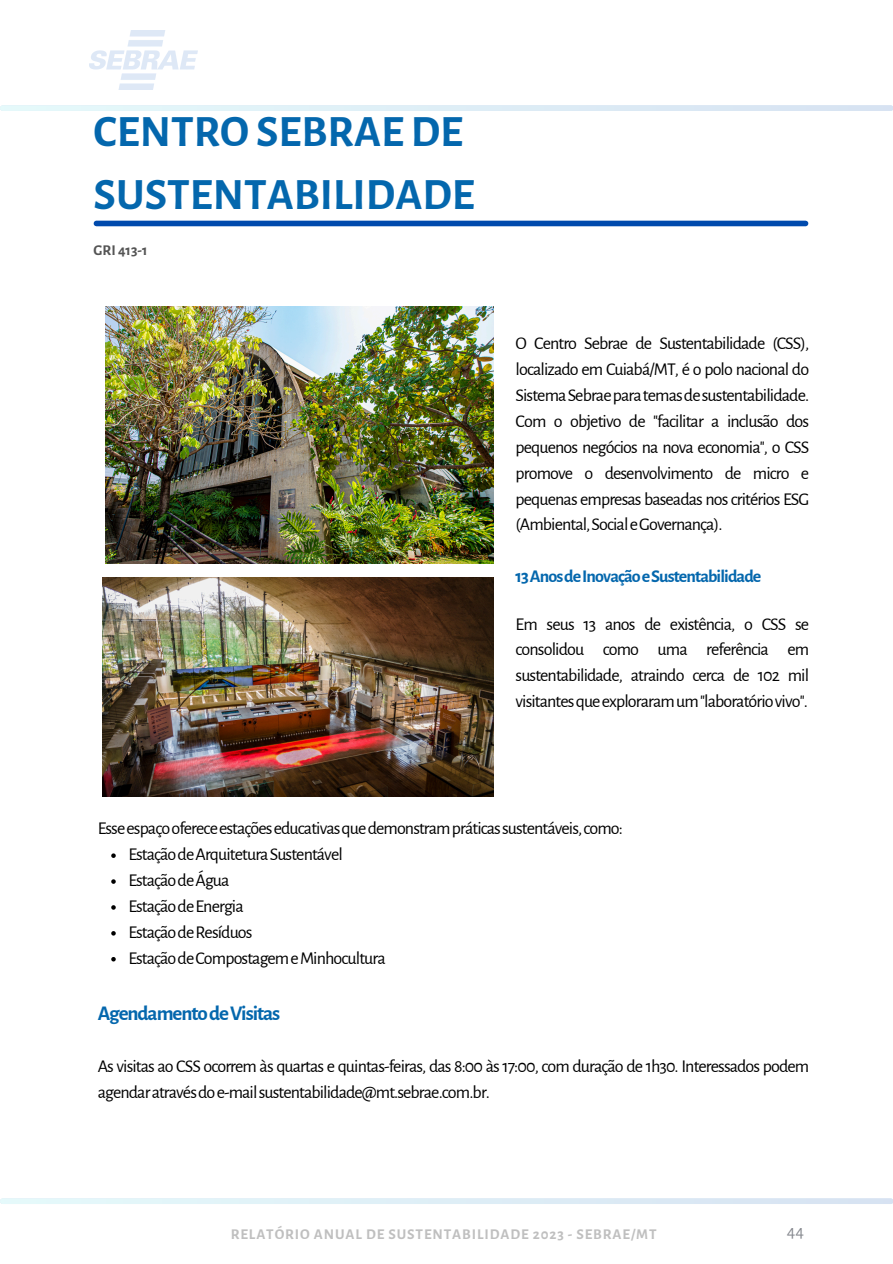
<style>
.page{position:relative;width:893px;height:1264px;background:#fff}
.page>*{position:absolute;margin:0;border:0;box-sizing:border-box;transform-origin:0 0}
.t1{font:700 45px/63px "Alegreya Sans";color:#0467ad}
.t2{font:700 21px "Alegreya Sans";letter-spacing:-.05em;color:#0467ad}
.t3{font:18px/25.8px "Alegreya Sans";letter-spacing:-.05em;color:#000;text-align:justify}
.t4{font:700 18px "Alegreya Sans";letter-spacing:-.05em;color:#0467ad}
.t5{font:18px "Alegreya Sans";color:#86898f}
.t6{font:700 15px "Alegreya Sans";letter-spacing:.06em;color:#bfbfbf}
.t7{font:700 15px "Alegreya Sans";color:#545454}
</style>
<div class="page">
<svg style="left:0;top:105px;width:892px;height:6px;background:#deedf6"></svg>
<img style="left:89px;top:31px;width:108px;height:58px">
<svg style="left:0;top:1198px;width:892px;height:5px;background:#deedf6"></svg>
<div style="left:96px;top:221px;width:709px;height:5px;background:#004aad"></div>
<img style="left:106px;top:306px;width:387px;height:257px">
<img style="left:103px;top:578px;width:390px;height:218px">
<svg style="left:111px;top:853px;width:5px;height:5px"></svg>
<svg style="left:111px;top:879px;width:5px;height:4px"></svg>
<svg style="left:111px;top:905px;width:5px;height:4px"></svg>
<svg style="left:111px;top:931px;width:5px;height:4px"></svg>
<svg style="left:111px;top:957px;width:5px;height:4px"></svg>
<p class="t1" style="left:94px;top:101px;width:382px">CENTROSEBRAEDE<br>SUSTENTABILIDADE</p>
<p class="t7" style="left:94px;top:243px;width:55px">GRI 413-1</p>
<h3 class="t3" style="left:515px;top:331px;width:295px">O Centro Sebrae de Sustentabilidade (CSS), localizado em Cuiabá/MT, é o polo nacional do SistemaSebraeparatemasdesustentabilidade.<br>Com o objetivo de "facilitar a inclusão dos pequenos negócios na nova economia", o CSS promove o desenvolvimento de micro e pequenas empresas baseadas nos critérios ESG (Ambiental,SocialeGovernança).</h3>
<h4 class="t4" style="left:515px;top:568px;width:247px">13AnosdeInovaçãoeSustentabilidade</h4>
<h4 class="t3" style="left:515px;top:611px;width:295px">Em seus 13 anos de existência, o CSS se consolidou como uma referência em sustentabilidade, atraindo cerca de 102 mil visitantesqueexploraramum"laboratóriovivo".</h4>
<p class="t3" style="left:98px;top:816px;width:526px">Esseespaçoofereceestaçõeseducativasquedemonstrampráticassustentáveis,como:</p>
<p class="t3" style="left:128px;top:841px;width:216px">EstaçãodeArquiteturaSustentável</p>
<p class="t3" style="left:128px;top:867px;width:103px">EstaçãodeÁgua</p>
<p class="t3" style="left:128px;top:893px;width:117px">EstaçãodeEnergia</p>
<p class="t3" style="left:128px;top:919px;width:126px">EstaçãodeResíduos</p>
<h2 class="t3" style="left:128px;top:945px;width:259px">EstaçãodeCompostagemeMinhocultura</h2>
<h4 class="t2" style="left:98px;top:1003px;width:184px">AgendamentodeVisitas</h4>
<p class="t3" style="left:98px;top:1053px;width:713px">As visitas ao CSS ocorrem às quartas e quintas-feiras, das 8:00 às 17:00, com duração de 1h30. Interessados podem agendaratravésdoe-mailsustentabilidade@mt.sebrae.com.br.</p>
<h1 class="t6" style="left:231px;top:1226px;width:427px">RELATÓRIO ANUAL DE SUSTENTABILIDADE 2023 - SEBRAE/MT</h1>
<p class="t5" style="left:786px;top:1222px;width:19px">44</p>
</div>
